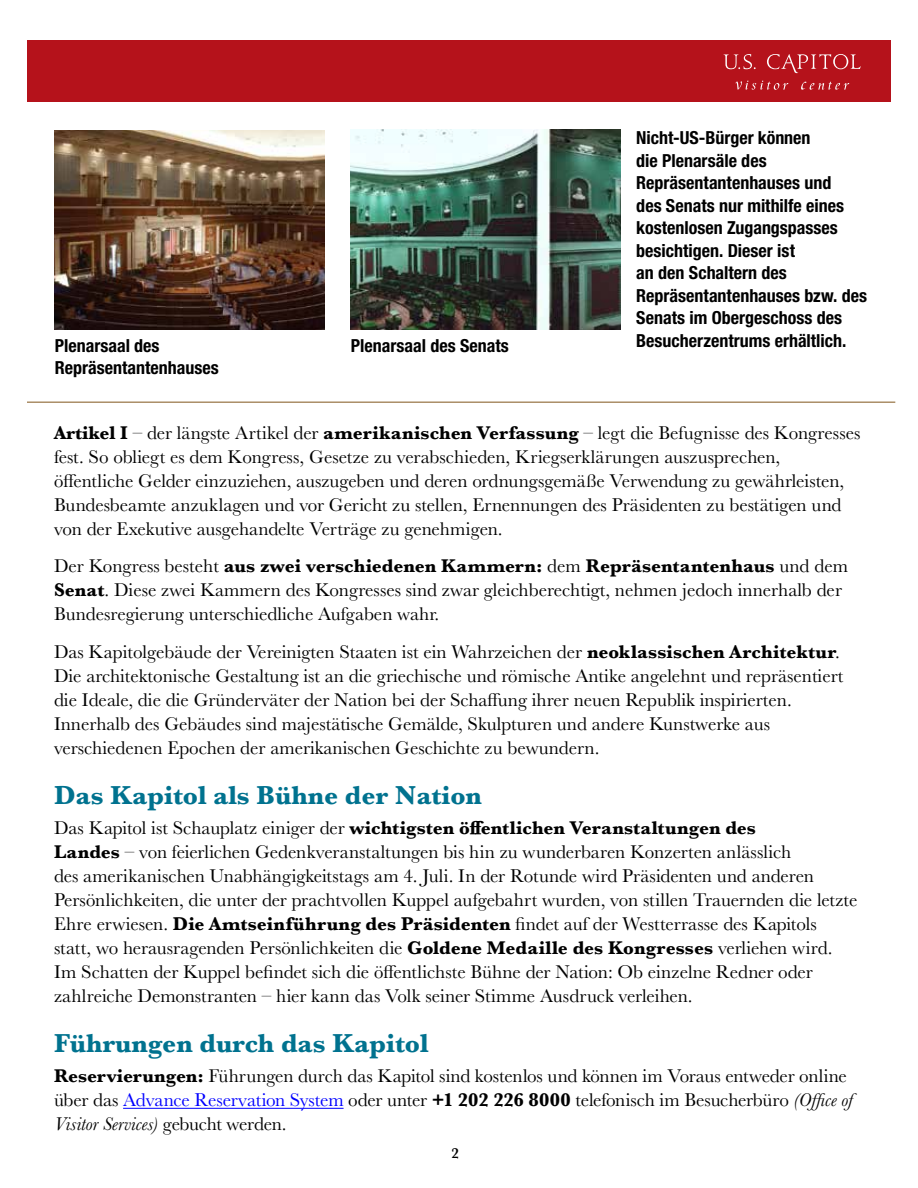
<style>
.page{position:relative;width:918px;height:1188px;background:#fff}
.page>*{position:absolute;margin:0;border:0;box-sizing:border-box;transform-origin:0 0}
.t1{font:700 27px "Baskerville";color:#00728f}
.t2{font:19.2px/24px "Baskerville";color:#000}
.t3{font:700 condensed 18px/22.5px "Helvetica Neue LT Std";color:#000}
.t4{font:600 15px "Baskerville";color:#000}
.s1{font-weight:700}
.s2{color:#00f}
.s3{font-style:italic}
</style>
<div class="page">
<div style="left:27px;top:40px;width:863px;height:62px;background:#b5121b"></div>
<svg style="left:724px;top:54px;width:137px;height:36px"></svg>
<img style="left:55px;top:130px;width:270px;height:199px">
<img style="left:351px;top:129px;width:270px;height:200px">
<hr style="left:123px;top:1108px;width:221px;height:1px;background:#00f">
<hr style="left:27px;top:402px;width:868px;height:1px;background:#80561b">
<p class="t3" style="left:55px;top:334px;width:165px">Plenarsaal des<br>Repräsentantenhauses</p>
<p class="t3" style="left:351px;top:334px;width:159px">Plenarsaal des Senats</p>
<p class="t3" style="left:636px;top:126px;width:232px">Nicht-US-Bürger können<br>die Plenarsäle des<br>Repräsentantenhauses und<br>des Senats nur mithilfe eines kostenlosen Zugangspasses besichtigen. Dieser ist<br>an den Schaltern des<br>Repräsentantenhauses bzw. des<br>Senats im Obergeschoss des<br>Besucherzentrums erhältlich.</p>
<p class="t2" style="left:54px;top:421px;width:808px"><span class="s1">Artikel I</span> – der längste Artikel der <span class="s1">amerikanischen Verfassung</span> – legt die Befugnisse des Kongresses fest. So obliegt es dem Kongress, Gesetze zu verabschieden, Kriegserklärungen auszusprechen, öffentliche Gelder einzuziehen, auszugeben und deren ordnungsgemäße Verwendung zu gewährleisten, Bundesbeamte anzuklagen und vor Gericht zu stellen, Ernennungen des Präsidenten zu bestätigen und von der Exekutive ausgehandelte Verträge zu genehmigen.</p>
<p class="t2" style="left:54px;top:554px;width:796px">Der Kongress besteht <span class="s1">aus zwei verschiedenen Kammern:</span> dem <span class="s1">Repräsentantenhaus</span> und dem<br><span class="s1">Senat</span>. Diese zwei Kammern des Kongresses sind zwar gleichberechtigt, nehmen jedoch innerhalb der<br>Bundesregierung unterschiedliche Aufgaben wahr.</p>
<p class="t2" style="left:54px;top:640px;width:791px">Das Kapitolgebäude der Vereinigten Staaten ist ein Wahrzeichen der <span class="s1">neoklassischen Architektur</span>.<br>Die architektonische Gestaltung ist an die griechische und römische Antike angelehnt und repräsentiert die Ideale, die die Gründerväter der Nation bei der Schaffung ihrer neuen Republik inspirierten.<br>Innerhalb des Gebäudes sind majestätische Gemälde, Skulpturen und andere Kunstwerke aus verschiedenen Epochen der amerikanischen Geschichte zu bewundern.</p>
<h1 class="t1" style="left:54px;top:777px;width:429px">Das Kapitol als Bühne der Nation</h1>
<p class="t2" style="left:54px;top:816px;width:805px">Das Kapitol ist Schauplatz einiger der <span class="s1">wichtigsten öffentlichen Veranstaltungen des<br>Landes</span> – von feierlichen Gedenkveranstaltungen bis hin zu wunderbaren Konzerten anlässlich<br>des amerikanischen Unabhängigkeitstags am 4. Juli. In der Rotunde wird Präsidenten und anderen Persönlichkeiten, die unter der prachtvollen Kuppel aufgebahrt wurden, von stillen Trauernden die letzte Ehre erwiesen. <span class="s1">Die Amtseinführung des Präsidenten</span> findet auf der Westterrasse des Kapitols statt, wo herausragenden Persönlichkeiten die <span class="s1">Goldene Medaille des Kongresses</span> verliehen wird.<br>Im Schatten der Kuppel befindet sich die öffentlichste Bühne der Nation: Ob einzelne Redner oder zahlreiche Demonstranten – hier kann das Volk seiner Stimme Ausdruck verleihen.</p>
<h1 class="t1" style="left:54px;top:1025px;width:376px">Führungen durch das Kapitol</h1>
<p class="t2" style="left:54px;top:1064px;width:800px"><span class="s1">Reservierungen:</span> Führungen durch das Kapitol sind kostenlos und können im Voraus entweder online über das <span class="s2">Advance Reservation System</span> oder unter <span class="s1">+1 202 226 8000</span> telefonisch im Besucherbüro <span class="s3">(Office of<br>Visitor Services)</span> gebucht werden.</p>
<p class="t4" style="left:452px;top:1142px;width:9px">2</p>
</div>
